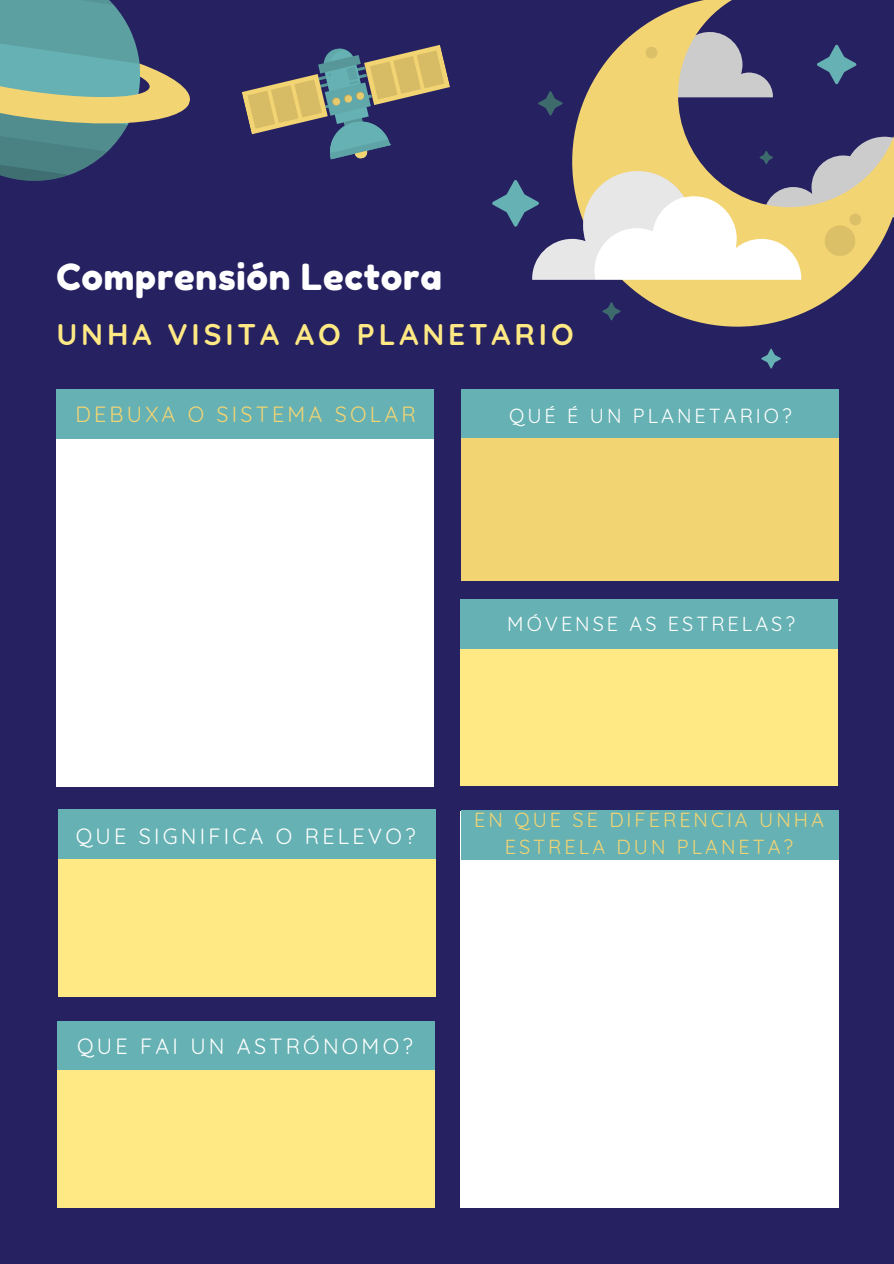
<style>
.page{position:relative;width:894px;height:1264px;background:#fff}
.page>*{position:absolute;margin:0;border:0;box-sizing:border-box;transform-origin:0 0}
.t1{font:36px "Fredoka One";letter-spacing:.02em;color:#fff}
.t2{font:700 29.85px "Quicksand";letter-spacing:.13em;color:#ffe984}
.t3{font:21.45px "Quicksand";letter-spacing:.15em;color:#fff}
.t4{font:21.45px "Quicksand";letter-spacing:.15em;color:#f3d473}
.t5{font:19.8px/27px "Quicksand";letter-spacing:.15em;color:#f3d473;text-align:center}
.t6{font:19.8px "Quicksand";letter-spacing:.15em;color:#fff}
</style>
<div class="page">
<div style="left:0;top:0;width:893px;height:1263px;background:#262262"></div>
<svg style="left:574px;top:0;width:314px;height:326px"></svg>
<svg style="left:816px;top:45px;width:40px;height:39px"></svg>
<svg style="left:761px;top:348px;width:20px;height:21px"></svg>
<svg style="left:611px;top:32px;width:161px;height:65px"></svg>
<svg style="left:492px;top:137px;width:401px;height:143px"></svg>
<svg style="left:602px;top:302px;width:18px;height:18px"></svg>
<svg style="left:538px;top:91px;width:24px;height:24px"></svg>
<div style="left:56px;top:389px;width:378px;height:398px;background:#fff"></div>
<div style="left:56px;top:389px;width:378px;height:49px;background:#66b1b3"></div>
<div style="left:461px;top:390px;width:377px;height:190px;background:#f3d473"></div>
<div style="left:461px;top:389px;width:377px;height:49px;background:#66b1b3"></div>
<div style="left:460px;top:600px;width:377px;height:185px;background:#ffe984"></div>
<div style="left:460px;top:600px;width:377px;height:48px;background:#66b1b3"></div>
<div style="left:461px;top:811px;width:377px;height:396px;background:#fff"></div>
<div style="left:461px;top:811px;width:377px;height:48px;background:#66b1b3"></div>
<div style="left:58px;top:810px;width:377px;height:186px;background:#ffe984"></div>
<div style="left:58px;top:809px;width:377px;height:49px;background:#66b1b3"></div>
<div style="left:57px;top:1021px;width:377px;height:186px;background:#ffe984"></div>
<div style="left:57px;top:1021px;width:378px;height:48px;background:#66b1b3"></div>
<svg style="left:242px;top:45px;width:208px;height:114px"></svg>
<svg style="left:0;top:0;width:190px;height:181px"></svg>
<h1 class="t1" style="left:56px;top:255px;width:387px">Comprensión Lectora</h1>
<h2 class="t2" style="left:56px;top:315px;width:518px">UNHA VISITA AO PLANETARIO</h2>
<p class="t4" style="left:75px;top:401px;width:342px">DEBUXA O SISTEMA SOLAR</p>
<p class="t6" style="left:509px;top:403px;width:284px">QUÉ É UN PLANETARIO?</p>
<p class="t6" style="left:507px;top:611px;width:289px">MÓVENSE AS ESTRELAS?</p>
<p class="t3" style="left:76px;top:822px;width:341px">QUE SIGNIFICA O RELEVO?</p>
<p class="t5" style="left:474px;top:806px;width:351px">EN QUE SE DIFERENCIA UNHA<br>ESTRELA DUN PLANETA?</p>
<p class="t3" style="left:77px;top:1032px;width:337px">QUE FAI UN ASTRÓNOMO?</p>
</div>
